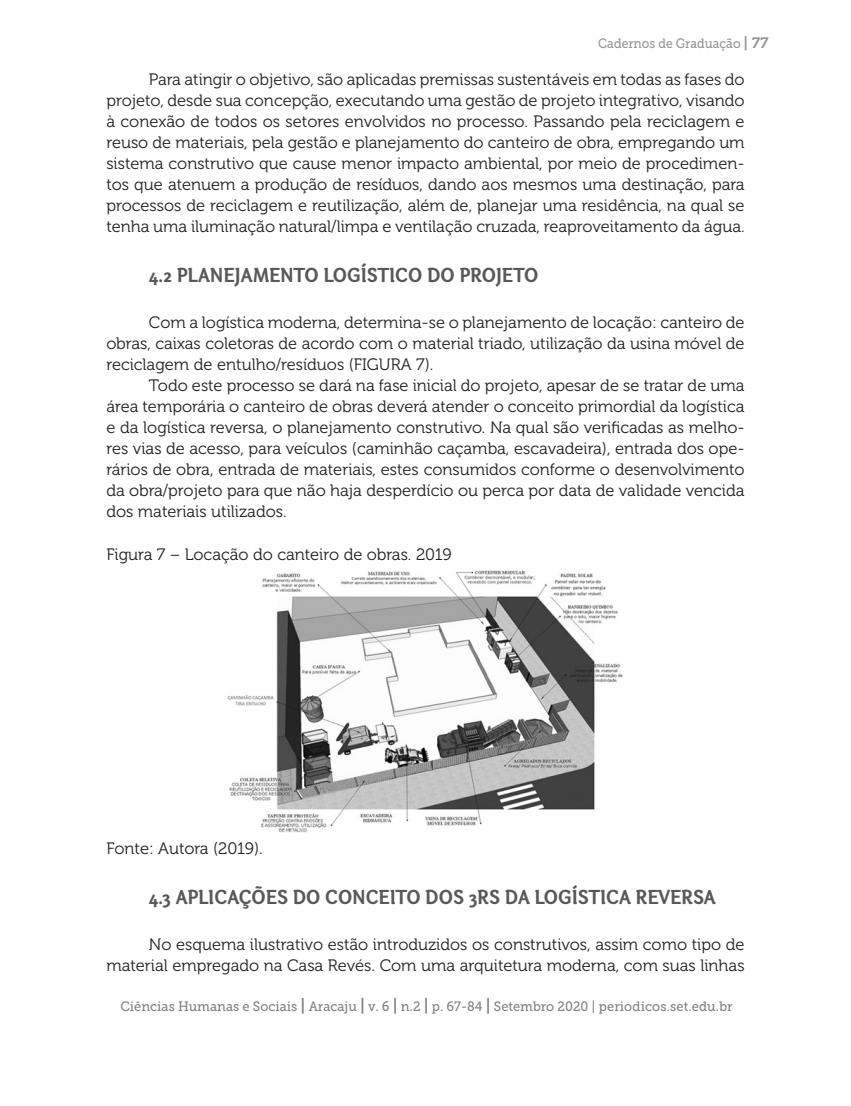
<style>
.page{position:relative;width:851px;height:1106px;background:#fff}
.page>*{position:absolute;margin:0;border:0;box-sizing:border-box;transform-origin:0 0}
.Título_2{font:21px "Otari Bold Limited";color:#57585a}
.Texto{font:16.5px/21px "Museo 300";color:#231f20;text-align:justify}
.t1{font:13.5px "Museo Slab 500";color:#808285;scale:.95 1}
.t2{font:13.5px "Museo Slab 500";color:#939598;scale:.9 1}
.s1{font-family:"Museo 700";font-size:15px}
.s2{font-family:"Museo 700";font-size:16.5px}
</style>
<div class="page">
<img style="left:227px;top:570px;width:396px;height:262px">
<p class="t2" style="left:598px;top:36px;width:191px">Cadernos de Graduação <span class="s1">| 77</span></p>
<p class="Texto" style="left:106px;top:69px;width:639px;text-indent:43px">Para atingir o objetivo, são aplicadas premissas sustentáveis em todas as fases do projeto, desde sua concepção, executando uma gestão de projeto integrativo, visando à conexão de todos os setores envolvidos no processo. Passando pela reciclagem e reuso de materiais, pela gestão e planejamento do canteiro de obra, empregando um sistema construtivo que cause menor impacto ambiental, por meio de procedimen&shy;tos que atenuem a produção de resíduos, dando aos mesmos uma destinação, para processos de reciclagem e reutilização, além de, planejar uma residência, na qual se tenha uma iluminação natural/limpa e ventilação cruzada, reaproveitamento da água.</p>
<p class="Título_2" style="left:149px;top:262px;width:391px">4.2 PLANEJAMENTO LOGÍSTICO DO PROJETO</p>
<p class="Texto" style="left:106px;top:312px;width:639px;text-indent:43px">Com a logística moderna, determina-se o planejamento de locação: canteiro de obras, caixas coletoras de acordo com o material triado, utilização da usina móvel de reciclagem de entulho/resíduos (FIGURA 7).</p>
<p class="Texto" style="left:106px;top:375px;width:639px;text-indent:43px">Todo este processo se dará na fase inicial do projeto, apesar de se tratar de uma área temporária o canteiro de obras deverá atender o conceito primordial da logística e da logística reversa, o planejamento construtivo. Na qual são verificadas as melho&shy;res vias de acesso, para veículos (caminhão caçamba, escavadeira), entrada dos ope&shy;rários de obra, entrada de materiais, estes consumidos conforme o desenvolvimento da obra/projeto para que não haja desperdício ou perca por data de validade vencida dos materiais utilizados.</p>
<p class="Texto" style="left:106px;top:543px;width:347px">Figura 7 – Locação do canteiro de obras. 2019</p>
<p class="Texto" style="left:106px;top:837px;width:158px">Fonte: Autora (2019).</p>
<p class="Título_2" style="left:149px;top:884px;width:568px">4.3 APLICAÇÕES DO CONCEITO DOS 3RS DA LOGÍSTICA REVERSA</p>
<p class="Texto" style="left:106px;top:934px;width:639px;text-align:right">No esquema ilustrativo estão introduzidos os construtivos, assim como tipo de material empregado na Casa Revés. Com uma arquitetura moderna, com suas linhas</p>
<p class="t1" style="left:120px;top:999px;width:646px">Ciências Humanas e Sociais <span class="s2">|</span> Aracaju <span class="s2">|</span> v. 6 <span class="s2">|</span> n.2 <span class="s2">|</span> p. 67-84 <span class="s2">|</span> Setembro 2020 | periodicos.set.edu.br</p>
</div>
